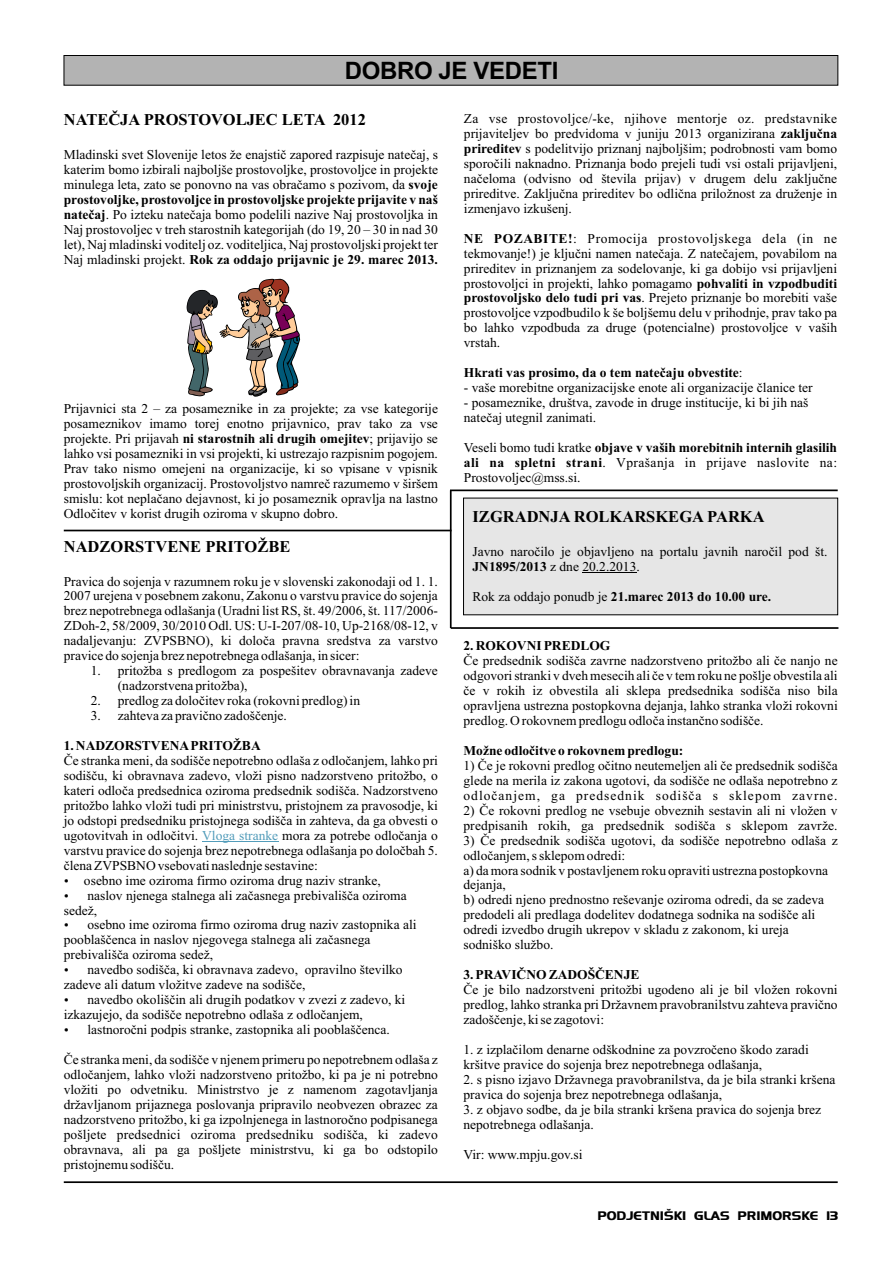
<style>
.page{position:relative;width:893px;height:1263px;background:#fff}
.page>*{position:absolute;margin:0;border:0;box-sizing:border-box;transform-origin:0 0}
.t1{font:700 24px "Arial";letter-spacing:-.015em;color:#000}
.t2{font:700 16.5px "Times New Roman";color:#000}
.t3{font:13.5px/15px "Times New Roman";color:#000;text-align:justify}
.t4{font:700 13.5px "Times New Roman";color:#000}
.t5{font:700 12px "SLO Handel Gothic";color:#000}
.t6{font:11.55px "Wingdings";color:#000}
.s1{font-weight:700}
.s2{font-weight:400}
.s3{color:#529cba}
</style>
<div class="page">
<svg style="left:63px;top:55px;width:776px;height:31px;background:#a7a7a7"></svg>
<hr style="left:64px;top:530px;width:387px;height:1px;background:#000">
<hr style="left:450px;top:489px;width:388px;height:2px;background:#000">
<hr style="left:451px;top:627px;width:387px;height:2px;background:#000">
<hr style="left:64px;top:1181px;width:774px;height:2px;background:#000">
<div style="left:463px;top:497px;width:375px;height:119px;background:#e6e6e6"></div>
<hr style="left:582px;top:572px;width:54px;height:1px;background:#000">
<svg style="left:186px;top:278px;width:115px;height:119px"></svg>
<hr style="left:202px;top:841px;width:76px;height:1px;background:#529cba">
<hr style="left:450px;top:490px;width:2px;height:138px;background:#000">
<h1 class="t1" style="left:345px;top:62px;width:215px">DOBRO JE VEDETI</h1>
<p class="t2" style="left:64px;top:114px;width:304px">NATEÈJA PROSTOVOLJEC LETA 2012</p>
<p class="t3" style="left:64px;top:148px;width:376px">Mladinski svet Slovenije letos že enajstiè zapored razpisuje nateèaj, s katerim bomo izbirali najboljše prostovoljke, prostovoljce in projekte minulega leta, zato se ponovno na vas obraèamo s pozivom, da <span class="s1">svoje prostovoljke, prostovoljce in prostovoljske projekte prijavite v naš nateèaj</span>. Po izteku nateèaja bomo podelili nazive Naj prostovoljka in Naj prostovoljec v treh starostnih kategorijah (do 19, 20 – 30 in nad 30 let), Naj mladinski voditelj oz. voditeljica, Naj prostovoljski projekt ter Naj mladinski projekt. <span class="s1">Rok za oddajo prijavnic je 29. marec 2013.</span></p>
<p class="t3" style="left:464px;top:112px;width:375px">Za vse prostovoljce/-ke, njihove mentorje oz. predstavnike prijaviteljev bo predvidoma v juniju 2013 organizirana <span class="s1">zakljuèna prireditev</span> s podelitvijo priznanj najboljšim; podrobnosti vam bomo sporoèili naknadno. Priznanja bodo prejeli tudi vsi ostali prijavljeni, naèeloma (odvisno od števila prijav) v drugem delu zakljuène prireditve. Zakljuèna prireditev bo odlièna priložnost za druženje in izmenjavo izkušenj.</p>
<p class="t3" style="left:464px;top:232px;width:375px"><span class="s1">NE POZABITE!</span>: Promocija prostovoljskega dela (in ne tekmovanje!) je kljuèni namen nateèaja. Z nateèajem, povabilom na prireditev in priznanjem za sodelovanje, ki ga dobijo vsi prijavljeni prostovoljci in projekti, lahko pomagamo <span class="s1">pohvaliti in vzpodbuditi prostovoljsko delo tudi pri vas</span>. Prejeto priznanje bo morebiti vaše prostovoljce vzpodbudilo k še boljšemu delu v prihodnje, prav tako pa bo lahko vzpodbuda za druge (potencialne) prostovoljce v vaših vrstah.</p>
<p class="t4" style="left:464px;top:368px;width:280px">Hkrati vas prosimo, da o tem nateèaju obvestite<span class="s2">:</span></p>
<p class="t3" style="left:464px;top:381px;width:350px">- vaše morebitne organizacijske enote ali organizacije èlanice ter</p>
<p class="t3" style="left:464px;top:396px;width:346px">- posameznike, društva, zavode in druge institucije, ki bi jih naš nateèaj utegnil zanimati.</p>
<p class="t3" style="left:464px;top:441px;width:375px">Veseli bomo tudi kratke <span class="s1">objave v vaših morebitnih internih glasilih ali na spletni strani</span>. Vprašanja in prijave naslovite na:<br>Prostovoljec@mss.si.</p>
<p class="t3" style="left:64px;top:403px;width:376px">Prijavnici sta 2 – za posameznike in za projekte; za vse kategorije posameznikov imamo torej enotno prijavnico, prav tako za vse projekte. Pri prijavah <span class="s1">ni starostnih ali drugih omejitev</span>; prijavijo se lahko vsi posamezniki in vsi projekti, ki ustrezajo razpisnim pogojem.<br>Prav tako nismo omejeni na organizacije, ki so vpisane v vpisnik prostovoljskih organizacij. Prostovoljstvo namreè razumemo v širšem smislu: kot neplaèano dejavnost, ki jo posameznik opravlja na lastno Odloèitev v korist drugih oziroma v skupno dobro.</p>
<p class="t2" style="left:473px;top:511px;width:294px">IZGRADNJA ROLKARSKEGA PARKA</p>
<p class="t3" style="left:473px;top:545px;width:357px">Javno naroèilo je objavljeno na portalu javnih naroèil pod št.<br><span class="s1">JN1895/2013</span> z dne 20.2.2013.</p>
<p class="t4" style="left:473px;top:592px;width:300px"><span class="s2">Rok za oddajo ponudb je</span> 21.marec 2013 do 10.00 ure.</p>
<p class="t2" style="left:64px;top:540px;width:228px">NADZORSTVENE PRITOŽBE</p>
<p class="t3" style="left:64px;top:575px;width:376px">Pravica do sojenja v razumnem roku je v slovenski zakonodaji od 1. 1.<br>2007 urejena v posebnem zakonu, Zakonu o varstvu pravice do sojenja brez nepotrebnega odlašanja (Uradni list RS, št. 49/2006, št. 117/2006- ZDoh-2, 58/2009, 30/2010 Odl. US: U-I-207/08-10, Up-2168/08-12, v nadaljevanju: ZVPSBNO), ki doloèa pravna sredstva za varstvo pravice do sojenja brez nepotrebnega odlašanja, in sicer:</p>
<p class="t3" style="left:118px;top:664px;width:322px;text-indent:-27px">1. pritožba s predlogom za pospešitev obravnavanja zadeve (nadzorstvena pritožba),</p>
<p class="t3" style="left:91px;top:694px;width:271px">2. predlog za doloèitev roka (rokovni predlog) in</p>
<p class="t3" style="left:91px;top:709px;width:198px">3. zahteva za pravièno zadošèenje.</p>
<p class="t4" style="left:64px;top:741px;width:198px">1. NADZORSTVENAPRITOŽBA</p>
<p class="t3" style="left:64px;top:754px;width:376px">Èe stranka meni, da sodišèe nepotrebno odlaša z odloèanjem, lahko pri sodišèu, ki obravnava zadevo, vloži pisno nadzorstveno pritožbo, o kateri odloèa predsednica oziroma predsednik sodišèa. Nadzorstveno pritožbo lahko vloži tudi pri ministrstvu, pristojnem za pravosodje, ki jo odstopi predsedniku pristojnega sodišèa in zahteva, da ga obvesti o ugotovitvah in odloèitvi. <span class="s3">Vloga stranke</span> mora za potrebe odloèanja o varstvu pravice do sojenja brez nepotrebnega odlašanja po doloèbah 5.</p>
<p class="t6" style="left:64px;top:876px;width:36px">•</p>
<p class="t4" style="left:463px;top:641px;width:148px">2. ROKOVNI PREDLOG</p>
<p class="t3" style="left:463px;top:654px;width:376px">Èe predsednik sodišèa zavrne nadzorstveno pritožbo ali èe nanjo ne odgovori stranki v dveh mesecih ali èe v tem roku ne pošlje obvestila ali èe v rokih iz obvestila ali sklepa predsednika sodišèa niso bila opravljena ustrezna postopkovna dejanja, lahko stranka vloži rokovni predlog. O rokovnem predlogu odloèa instanèno sodišèe.</p>
<p class="t4" style="left:463px;top:746px;width:221px">Možne odloèitve o rokovnem predlogu:</p>
<p class="t3" style="left:463px;top:759px;width:376px">1) Èe je rokovni predlog oèitno neutemeljen ali èe predsednik sodišèa glede na merila iz zakona ugotovi, da sodišèe ne odlaša nepotrebno z odloèanjem, ga predsednik sodišèa s sklepom zavrne.</p>
<p class="t3" style="left:463px;top:804px;width:376px">2) Èe rokovni predlog ne vsebuje obveznih sestavin ali ni vložen v predpisanih rokih, ga predsednik sodišèa s sklepom zavrže.</p>
<p class="t3" style="left:463px;top:834px;width:376px;text-align:left">3) Èe predsednik sodišèa ugotovi, da sodišèe nepotrebno odlaša z odloèanjem, s sklepom odredi:<br>a) da mora sodnik v postavljenem roku opraviti ustrezna postopkovna dejanja,<br>b) odredi njeno prednostno reševanje oziroma odredi, da se zadeva predodeli ali predlaga dodelitev dodatnega sodnika na sodišèe ali odredi izvedbo drugih ukrepov v skladu z zakonom, ki ureja sodniško službo.</p>
<p class="t4" style="left:463px;top:970px;width:177px">3. PRAVIÈNO ZADOŠÈENJE</p>
<p class="t3" style="left:463px;top:983px;width:376px">Èe je bilo nadzorstveni pritožbi ugodeno ali je bil vložen rokovni predlog, lahko stranka pri Državnem pravobranilstvu zahteva pravièno zadošèenje, ki se zagotovi:</p>
<p class="t3" style="left:463px;top:1043px;width:347px">1. z izplaèilom denarne odškodnine za povzroèeno škodo zaradi kršitve pravice do sojenja brez nepotrebnega odlašanja,</p>
<p class="t3" style="left:463px;top:1073px;width:373px">2. s pisno izjavo Državnega pravobranilstva, da je bila stranki kršena pravica do sojenja brez nepotrebnega odlašanja,</p>
<p class="t3" style="left:463px;top:1103px;width:359px">3. z objavo sodbe, da je bila stranki kršena pravica do sojenja brez nepotrebnega odlašanja.</p>
<p class="t3" style="left:463px;top:1148px;width:120px">Vir: www.mpju.gov.si</p>
<p class="t3" style="left:64px;top:859px;width:256px">èlena ZVPSBNO vsebovati naslednje sestavine:</p>
<p class="t6" style="left:64px;top:891px;width:36px">•</p>
<p class="t3" style="left:84px;top:874px;width:298px">osebno ime oziroma firmo oziroma drug naziv stranke,</p>
<p class="t3" style="left:87px;top:889px;width:321px">naslov njenega stalnega ali zaèasnega prebivališèa oziroma</p>
<p class="t3" style="left:64px;top:904px;width:35px">sedež,</p>
<p class="t3" style="left:64px;top:919px;width:354px;text-align:left">•osebno ime oziroma firmo oziroma drug naziv zastopnika ali pooblašèenca in naslov njegovega stalnega ali zaèasnega prebivališèa oziroma sedež,</p>
<p class="t3" style="left:64px;top:963px;width:340px">•navedbo sodišèa, ki obravnava zadevo, opravilno številko zadeve ali datum vložitve zadeve na sodišèe,</p>
<p class="t3" style="left:64px;top:993px;width:343px">•navedbo okolišèin ali drugih podatkov v zvezi z zadevo, ki izkazujejo, da sodišèe nepotrebno odlaša z odloèanjem,</p>
<p class="t3" style="left:64px;top:1023px;width:328px">•lastnoroèni podpis stranke, zastopnika ali pooblašèenca.</p>
<p class="t3" style="left:64px;top:1053px;width:376px">Èe stranka meni, da sodišèe v njenem primeru po nepotrebnem odlaša z odloèanjem, lahko vloži nadzorstveno pritožbo, ki pa je ni potrebno vložiti po odvetniku. Ministrstvo je z namenom zagotavljanja državljanom prijaznega poslovanja pripravilo neobvezen obrazec za nadzorstveno pritožbo, ki ga izpolnjenega in lastnoroèno podpisanega pošljete predsednici oziroma predsedniku sodišèa, ki zadevo obravnava, ali pa ga pošljete ministrstvu, ki ga bo odstopilo pristojnemu sodišèu.</p>
<p class="t5" style="left:597px;top:1211px;width:242px">PODJETNI[KI GLAS PRIMORSKE 13</p>
</div>
